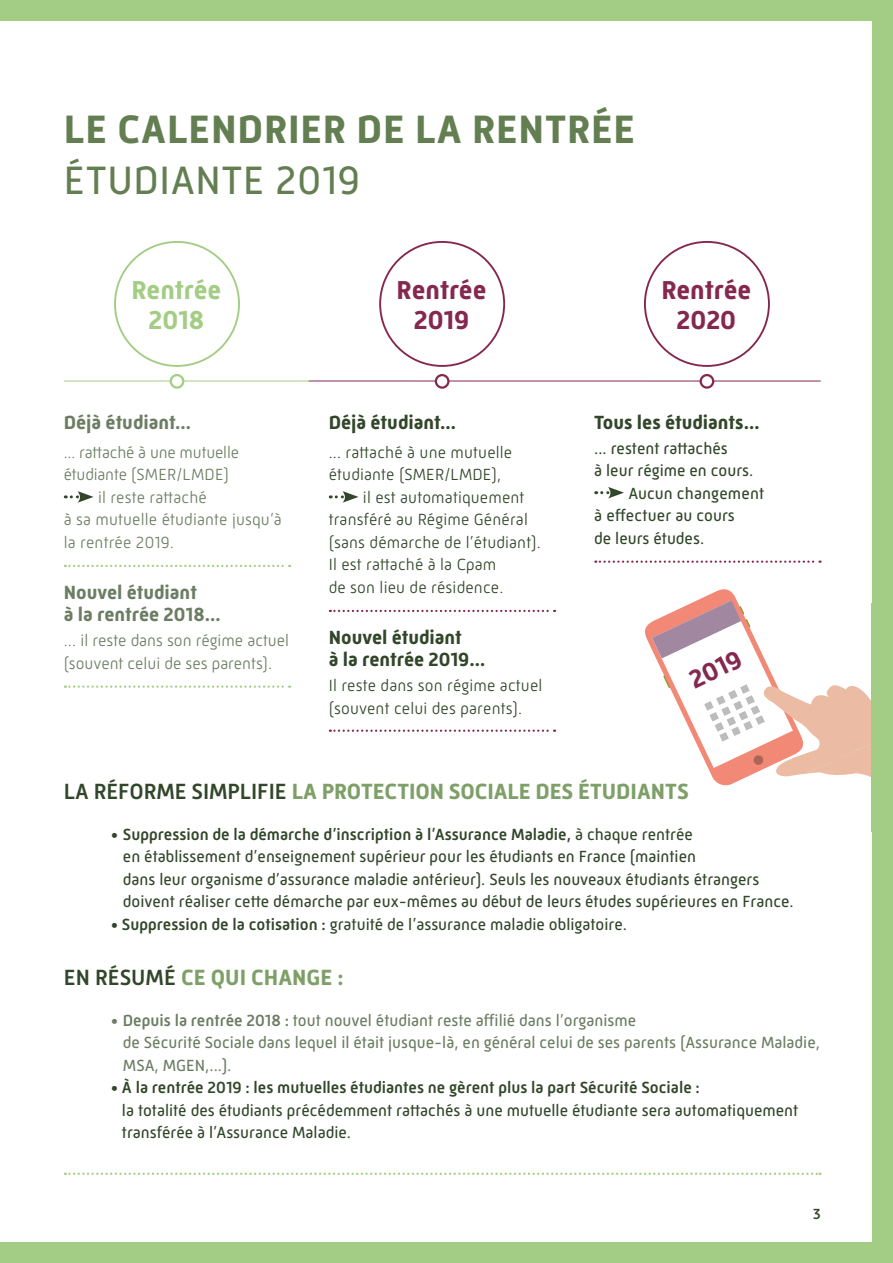
<style>
.page{position:relative;width:893px;height:1263px;background:#a3cd84}
.page>*{position:absolute;margin:0;border:0;box-sizing:border-box;transform-origin:0 0}
.t1{font:700 40.5px "Mic 32 New";letter-spacing:.02em;color:#637f52}
.t2{font:40.5px "Mic 32 New";letter-spacing:.015em;color:#637f52}
.t3{font:700 26.55px/30px "Mic 32 New";color:#85284f;text-align:center}
.t4{font:700 26.55px/30px "Mic 32 New";color:#a3cd84;text-align:center}
.t5{font:700 26.1px "Mic 32 New";color:#85284f}
.t6{font:700 22.5px "Mic 32 New";letter-spacing:-.005em;color:#7ea068}
.t7{font:700 19.5px/22.5px "Mic 32 New";color:#32462a}
.t8{font:700 19.5px/22.5px "Mic 32 New";color:#6c7d62}
.t9{font:16.5px/22.5px "Mic 32 New";color:#32462a}
.t10{font:300 16.5px/22.5px "Mic 32 New";letter-spacing:.01em;color:#32462a}
.t11{font:16.5px/22.5px "Mic 32 New";color:#6c7d62}
.t12{font:300 16.5px/22.5px "Mic 32 New";color:#6c7d62}
.t13{font:500 16.5px "Mic 32 New";color:#32462a}
.t14{font:500 15px "Mic 32 New";color:#32462a}
.s1{font-weight:500;color:#32462a}
.s2{font-weight:500}
</style>
<div class="page">
<div style="left:0;top:21px;width:872px;height:1221px;background:#fff"></div>
<hr style="left:309px;top:380px;width:512px;height:1px;background:#85284f">
<svg style="left:65px;top:1173px;width:756px;height:2px"></svg>
<hr style="left:64px;top:380px;width:245px;height:1px;background:#a3cd84">
<svg style="left:65px;top:491px;width:29px;height:12px"></svg>
<svg style="left:330px;top:491px;width:28px;height:12px"></svg>
<div style="left:701px;top:375px;width:12px;height:13px;background:#fff;border-radius:50%"></div>
<div style="left:700px;top:374px;width:14px;height:15px;border:2px solid #85284f;border-radius:50%"></div>
<svg style="left:596px;top:487px;width:28px;height:11px"></svg>
<div style="left:379px;top:241px;width:126px;height:126px;border:2px solid #85284f;border-radius:50%"></div>
<div style="left:436px;top:375px;width:12px;height:13px;background:#fff;border-radius:50%"></div>
<div style="left:435px;top:374px;width:14px;height:15px;border:2px solid #85284f;border-radius:50%"></div>
<div style="left:114px;top:241px;width:126px;height:126px;border:2px solid #a3cd84;border-radius:50%"></div>
<div style="left:171px;top:375px;width:12px;height:13px;background:#fff;border-radius:50%"></div>
<div style="left:170px;top:374px;width:14px;height:15px;border:2px solid #a3cd84;border-radius:50%"></div>
<div style="left:644px;top:241px;width:126px;height:126px;border:2px solid #85284f;border-radius:50%"></div>
<svg style="left:65px;top:565px;width:225px;height:2px"></svg>
<svg style="left:330px;top:610px;width:225px;height:2px"></svg>
<svg style="left:595px;top:560px;width:226px;height:3px"></svg>
<svg style="left:65px;top:685px;width:225px;height:3px"></svg>
<svg style="left:330px;top:729px;width:225px;height:3px"></svg>
<svg style="left:645px;top:589px;width:227px;height:198px"></svg>
<h1 class="t1" style="left:64px;top:106px;width:573px">LE CALENDRIER DE LA RENTRÉE</h1>
<h1 class="t2" style="left:64px;top:158px;width:298px">ÉTUDIANTE 2019</h1>
<h2 class="t4" style="left:132px;top:275px;width:91px">Rentrée<br>2018</h2>
<h2 class="t3" style="left:661px;top:275px;width:91px">Rentrée<br>2020</h2>
<h2 class="t3" style="left:397px;top:275px;width:91px">Rentrée<br>2019</h2>
<p class="t8" style="left:64px;top:411px;width:129px">Déjà étudiant…</p>
<p class="t12" style="left:64px;top:441px;width:177px">... rattaché à une mutuelle</p>
<p class="t12" style="left:64px;top:463px;width:167px">étudiante (SMER/LMDE)</p>
<p class="t12" style="left:98px;top:486px;width:110px">il reste rattaché</p>
<p class="t12" style="left:64px;top:508px;width:220px">à sa mutuelle étudiante jusqu’à</p>
<p class="t12" style="left:64px;top:531px;width:112px">la rentrée 2019.</p>
<p class="t7" style="left:329px;top:411px;width:129px">Déjà étudiant…</p>
<p class="t10" style="left:329px;top:441px;width:185px">... rattaché à une mutuelle</p>
<p class="t10" style="left:329px;top:463px;width:174px">étudiante (SMER/LMDE),</p>
<p class="t10" style="left:363px;top:486px;width:163px">il est automatiquement</p>
<p class="t10" style="left:329px;top:508px;width:201px">transféré au Régime Général</p>
<p class="t10" style="left:329px;top:531px;width:213px">(sans démarche de l’étudiant).</p>
<p class="t10" style="left:329px;top:553px;width:169px">Il est rattaché à la Cpam</p>
<p class="t10" style="left:329px;top:576px;width:176px">de son lieu de résidence.</p>
<p class="t8" style="left:64px;top:581px;width:158px">Nouvel étudiant<br>à la rentrée 2018…</p>
<p class="t12" style="left:64px;top:629px;width:227px">... il reste dans son régime actuel (souvent celui de ses parents).</p>
<p class="t7" style="left:329px;top:626px;width:158px">Nouvel étudiant<br>à la rentrée 2019…</p>
<p class="t10" style="left:329px;top:674px;width:215px">Il reste dans son régime actuel (souvent celui des parents).</p>
<p class="t7" style="left:594px;top:411px;width:167px">Tous les étudiants…</p>
<p class="t9" style="left:594px;top:437px;width:135px">... restent rattachés</p>
<p class="t9" style="left:594px;top:459px;width:161px">à leur régime en cours.</p>
<p class="t9" style="left:628px;top:482px;width:137px">Aucun changement</p>
<p class="t9" style="left:594px;top:504px;width:142px">à effectuer au cours</p>
<p class="t9" style="left:594px;top:527px;width:111px">de leurs études.</p>
<h3 class="t5" style="left:684px;top:668px;width:56px;rotate:-26deg">2019</h3>
<h3 class="t6" style="left:64px;top:779px;width:626px"><span class="s1">LA RÉFORME SIMPLIFIE</span> LA PROTECTION SOCIALE DES ÉTUDIANTS</h3>
<p class="t9" style="left:123px;top:822px;width:672px;text-indent:-13px"><span class="s2">• Suppression de la démarche d’inscription à l’Assurance Maladie,</span> à chaque rentrée<br>en établissement d’enseignement supérieur pour les étudiants en France (maintien<br>dans leur organisme d’assurance maladie antérieur). Seuls les nouveaux étudiants étrangers doivent réaliser cette démarche par eux-mêmes au début de leurs études supérieures en France.</p>
<p class="t9" style="left:110px;top:913px;width:518px"><span class="s2">• Suppression de la cotisation :</span> gratuité de l’assurance maladie obligatoire.</p>
<h3 class="t6" style="left:64px;top:964px;width:281px"><span class="s1">EN RÉSUMÉ</span> CE QUI CHANGE :</h3>
<p class="t11" style="left:123px;top:1009px;width:699px;text-indent:-13px"><span class="s2">• Depuis la rentrée 2018 :</span> tout nouvel étudiant reste affilié dans l’organisme<br>de Sécurité Sociale dans lequel il était jusque-là, en général celui de ses parents (Assurance Maladie,<br>MSA, MGEN,...).</p>
<p class="t13" style="left:110px;top:1078px;width:591px">• À la rentrée 2019 : les mutuelles étudiantes ne gèrent plus la part Sécurité Sociale :</p>
<p class="t9" style="left:122px;top:1099px;width:678px">la totalité des étudiants précédemment rattachés à une mutuelle étudiante sera automatiquement transférée à l’Assurance Maladie.</p>
<p class="t14" style="left:813px;top:1205px;width:9px">3</p>
</div>
